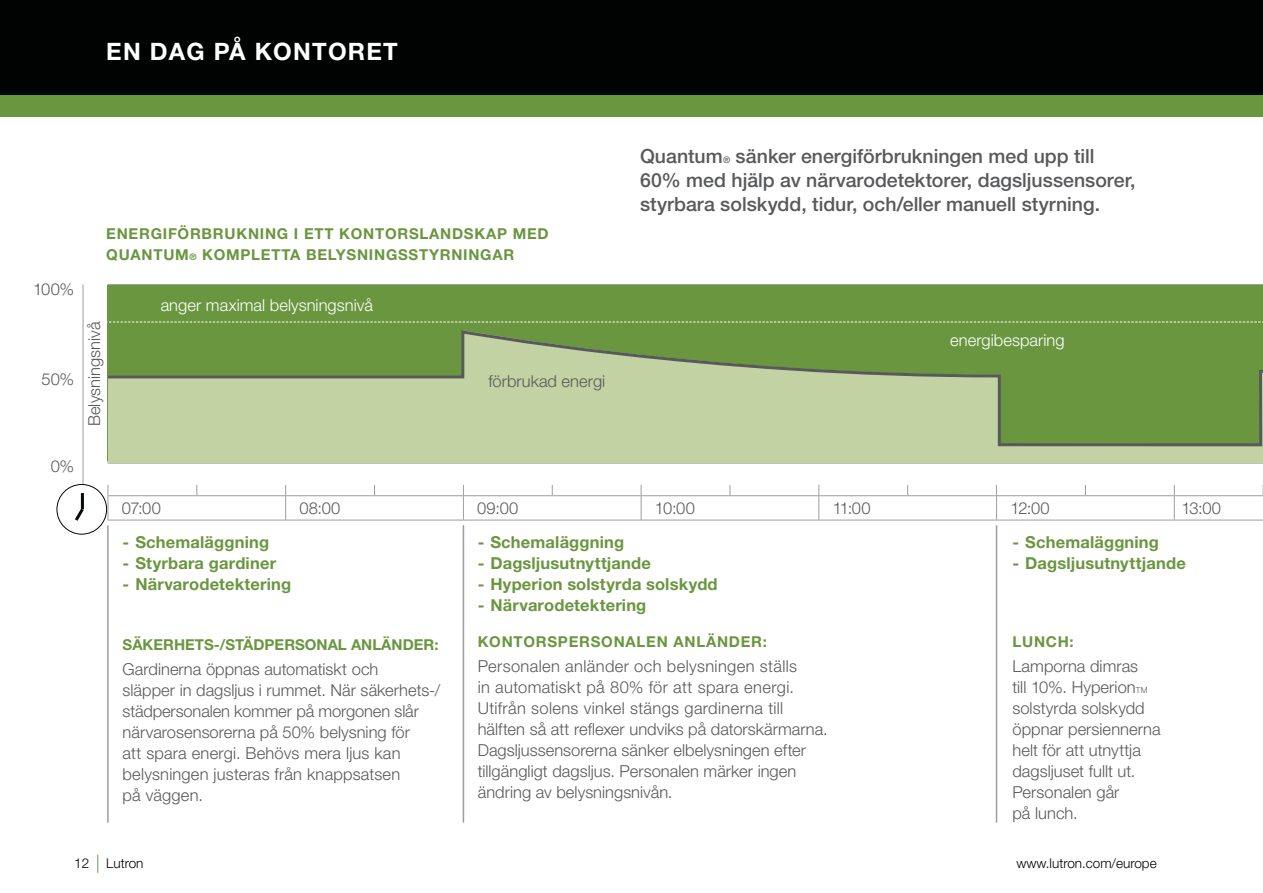
<style>
.page{position:relative;width:1263px;height:893px;background:#fff}
.page>*{position:absolute;margin:0;border:0;box-sizing:border-box;transform-origin:0 0}
.t1{font:700 24px "Helvetica Neue LT Std";letter-spacing:.05em;color:#fff}
.t2{font:500 19.5px/24px "Helvetica Neue LT Std";color:#58595b}
.t3{font:300 16.5px/21px "Helvetica Neue LT Std";color:#58595b}
.t4{font:700 16.5px "Helvetica Neue LT Std";letter-spacing:.01em;color:#69963f}
.t5{font:300 16.5px "Helvetica Neue LT Std";letter-spacing:.005em;color:#fff}
.t6{font:700 15px/21px "Helvetica Neue LT Std";letter-spacing:.05em;color:#69963f}
.t7{font:700 15px "Helvetica Neue LT Std";color:#69963f}
.t8{font:300 13.5px "Helvetica Neue LT Std";color:#010202}
.s1{font-size:9px}
.s2{font-size:8.25px}
</style>
<div class="page">
<svg style="left:97px;top:855px;width:1px;height:18px"></svg>
<hr style="left:107px;top:525px;width:2px;height:298px;background:#9c9d9f">
<hr style="left:463px;top:525px;width:1px;height:298px;background:#9c9d9f">
<hr style="left:83px;top:285px;width:1px;height:215px;background:#9c9d9f">
<hr style="left:996px;top:525px;width:1px;height:298px;background:#9c9d9f">
<svg style="left:107px;top:284px;width:1156px;height:180px;background:#8fae6b"></svg>
<hr style="left:108px;top:495px;width:89px;height:1px;background:#9c9d9f">
<svg style="left:108px;top:485px;width:1px;height:35px"></svg>
<hr style="left:197px;top:495px;width:177px;height:1px;background:#9c9d9f">
<svg style="left:285px;top:485px;width:1px;height:35px"></svg>
<hr style="left:374px;top:495px;width:178px;height:1px;background:#9c9d9f">
<svg style="left:463px;top:485px;width:1px;height:35px"></svg>
<hr style="left:552px;top:495px;width:178px;height:1px;background:#9c9d9f">
<svg style="left:641px;top:485px;width:1px;height:35px"></svg>
<hr style="left:730px;top:495px;width:178px;height:1px;background:#9c9d9f">
<svg style="left:818px;top:485px;width:1px;height:35px"></svg>
<hr style="left:908px;top:495px;width:177px;height:1px;background:#9c9d9f">
<svg style="left:996px;top:485px;width:1px;height:35px"></svg>
<hr style="left:1085px;top:495px;width:89px;height:1px;background:#9c9d9f">
<hr style="left:1174px;top:495px;width:89px;height:1px;background:#9c9d9f">
<svg style="left:1174px;top:485px;width:1px;height:35px"></svg>
<hr style="left:108px;top:520px;width:1066px;height:1px;background:#9c9d9f">
<hr style="left:1174px;top:520px;width:89px;height:1px;background:#9c9d9f">
<svg style="left:107px;top:322px;width:1156px;height:1px"></svg>
<div style="left:57px;top:484px;width:50px;height:50px;background:#fff;border-radius:50%"></div>
<div style="left:57px;top:484px;width:50px;height:50px;border:1px solid #040809;border-radius:50%"></div>
<svg style="left:75px;top:505px;width:9px;height:16px"></svg>
<hr style="left:81px;top:493px;width:3px;height:16px;background:#040809">
<div style="left:0;top:0;width:1263px;height:96px;background:#010202"></div>
<div style="left:0;top:96px;width:1263px;height:21px;background:#69963f"></div>
<h1 class="t1" style="left:106px;top:43px;width:293px">EN DAG PÅ KONTORET</h1>
<p class="t3" style="left:33px;top:280px;width:43px">100%</p>
<p class="t3" style="left:42px;top:371px;width:34px">50%</p>
<p class="t6" style="left:106px;top:225px;width:444px">ENERGIFÖRBRUKNING I ETT KONTORSLANDSKAP MED<br>QUANTUM<span class="s1">®</span> KOMPLETTA BELYSNINGSSTYRNINGAR</p>
<p class="t3" style="left:86px;top:426px;width:106px;rotate:-90deg">Belysningsnivå</p>
<p class="t5" style="left:161px;top:299px;width:214px">anger maximal belysningsnivå</p>
<p class="t3" style="left:488px;top:373px;width:118px">förbrukad energi</p>
<p class="t2" style="left:640px;top:146px;width:497px">Quantum<span class="s1">®</span> sänker energiförbrukningen med upp till<br>60% med hjälp av närvarodetektorer, dagsljussensorer, styrbara solskydd, tidur, och/eller manuell styrning.</p>
<p class="t5" style="left:950px;top:334px;width:116px">energibesparing</p>
<p class="t3" style="left:51px;top:458px;width:25px">0%</p>
<p class="t3" style="left:122px;top:499px;width:41px">07:00</p>
<p class="t3" style="left:299px;top:499px;width:42px">08:00</p>
<p class="t3" style="left:477px;top:499px;width:43px">09:00</p>
<p class="t3" style="left:655px;top:499px;width:41px">10:00</p>
<p class="t3" style="left:833px;top:499px;width:39px">11:00</p>
<p class="t3" style="left:1010px;top:499px;width:41px">12:00</p>
<p class="t3" style="left:1181px;top:499px;width:41px">13:00</p>
<p class="t4" style="left:123px;top:536px;width:148px">- Schemaläggning</p>
<p class="t4" style="left:123px;top:557px;width:155px">- Styrbara gardiner</p>
<p class="t4" style="left:123px;top:578px;width:170px">- Närvarodetektering</p>
<p class="t7" style="left:123px;top:639px;width:317px">SÄKERHETS-/STÄDPERSONAL ANLÄNDER:</p>
<p class="t3" style="left:123px;top:661px;width:319px">Gardinerna öppnas automatiskt och<br>släpper in dagsljus i rummet. När säkerhets-/ städpersonalen kommer på morgonen slår närvarosensorerna på 50% belysning för<br>att spara energi. Behövs mera ljus kan belysningen justeras från knappsatsen<br>på väggen.</p>
<p class="t4" style="left:478px;top:536px;width:148px">- Schemaläggning</p>
<p class="t4" style="left:478px;top:557px;width:175px">- Dagsljusutnyttjande</p>
<p class="t4" style="left:478px;top:578px;width:242px">- Hyperion solstyrda solskydd</p>
<p class="t4" style="left:478px;top:599px;width:170px">- Närvarodetektering</p>
<p class="t6" style="left:478px;top:633px;width:291px">KONTORSPERSONALEN ANLÄNDER:</p>
<p class="t3" style="left:478px;top:658px;width:352px">Personalen anländer och belysningen ställs<br>in automatiskt på 80% för att spara energi.<br>Utifrån solens vinkel stängs gardinerna till hälften så att reflexer undviks på datorskärmarna.<br>Dagsljussensorerna sänker elbelysningen efter tillgängligt dagsljus. Personalen märker ingen ändring av belysningsnivån.</p>
<p class="t4" style="left:1012px;top:536px;width:148px">- Schemaläggning</p>
<p class="t4" style="left:1012px;top:557px;width:175px">- Dagsljusutnyttjande</p>
<p class="t6" style="left:1012px;top:633px;width:63px">LUNCH:</p>
<p class="t3" style="left:1012px;top:658px;width:150px">Lamporna dimras<br>till 10%. Hyperion<span class="s2">TM </span>solstyrda solskydd öppnar persiennerna helt för att utnyttja dagsljuset fullt ut.<br>Personalen går<br>på lunch.</p>
<p class="t8" style="left:74px;top:858px;width:17px">12</p>
<p class="t8" style="left:106px;top:858px;width:39px">Lutron</p>
<p class="t8" style="left:1016px;top:858px;width:142px">www.lutron.com/europe</p>
</div>
